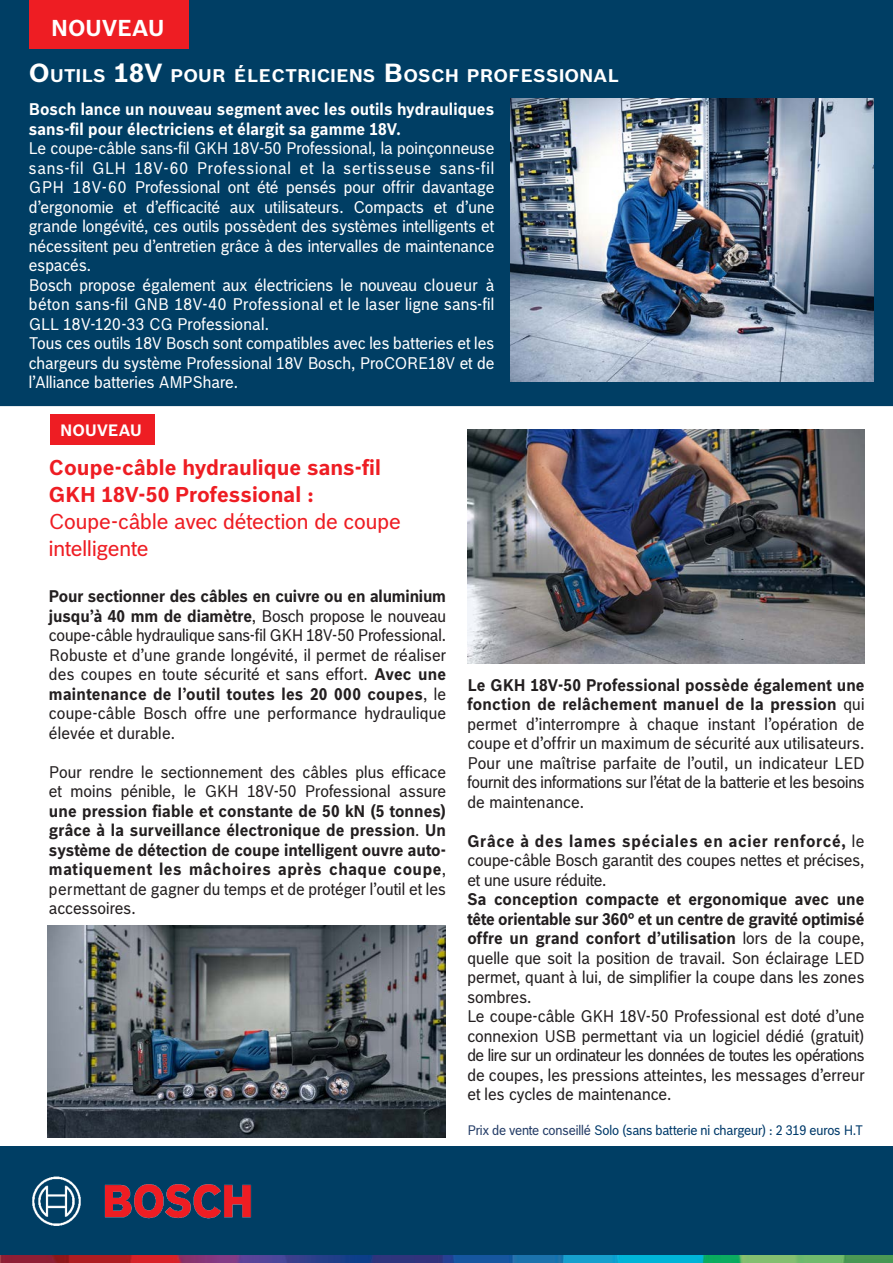
<style>
.page{position:relative;width:893px;height:1263px;background:#fff}
.page>*{position:absolute;margin:0;border:0;box-sizing:border-box;transform-origin:0 0}
.Störer_Headline{font:700 22.5px "Bosch Office Sans";letter-spacing:.005em;color:#fff}
.t1{font:700 21px "Bosch Office Sans";color:#ee1d23}
.t2{font:21px/27px "Bosch Office Sans";color:#ee1d23}
.t3{font:700 18px "Bosch Office Sans";letter-spacing:.015em;color:#fff;scale:1.05 1}
.t4{font:16.5px/19.5px "Bosch Office Sans";color:#231f20;text-align:justify;scale:.94 1}
.t5{font:16.5px/19.5px "Bosch Office Sans";letter-spacing:.005em;color:#fff;text-align:justify;scale:.94 1}
.t6{font:700 16.5px/19.5px "Bosch Office Sans";letter-spacing:.01em;color:#231f20;text-align:justify;scale:.94 1}
.t7{font:700 16.5px/19.5px "Bosch Office Sans";letter-spacing:.005em;color:#fff;scale:.94 1}
.Störer_Headline-2{font:700 16.05px "Bosch Office Sans";letter-spacing:.01em;color:#fff}
.t8{font:13.5px "Bosch Office Sans";letter-spacing:-.01em;color:#003a6a;scale:.94 1}
.s1{font-size:25.65px}
.s2{font-weight:700}
.s3{font-weight:400}
.s4{color:#263e68}
</style>
<div class="page">
<div style="left:0;top:1146px;width:893px;height:112px;background:#003e64"></div>
<img style="left:32px;top:1176px;width:220px;height:50px">
<div style="left:0;top:0;width:893px;height:406px;background:#003e64"></div>
<img style="left:48px;top:926px;width:397px;height:211px">
<img style="left:0;top:1255px;width:893px;height:8px">
<img style="left:468px;top:429px;width:396px;height:234px">
<div style="left:29px;top:0;width:160px;height:49px;background:#ee1d23"></div>
<img style="left:510px;top:98px;width:363px;height:284px">
<div style="left:50px;top:414px;width:104px;height:31px;background:#ee1d23"></div>
<p class="Störer_Headline" style="left:52px;top:14px;width:114px">NOUVEAU</p>
<p class="t3" style="left:29px;top:64px;width:563px"><span class="s1">O</span>UTILS <span class="s1">18V</span> POUR ÉLECTRICIENS <span class="s1">B</span>OSCH PROFESSIONAL</p>
<p class="t7" style="left:29px;top:99px;width:497px">Bosch lance un nouveau segment avec les outils hydrauliques sans-fil pour électriciens et élargit sa gamme 18V.</p>
<p class="t5" style="left:29px;top:138px;width:497px">Le coupe-câble sans-fil GKH 18V-50 Professional, la poinçonneuse sans-fil GLH 18V-60 Professional et la sertisseuse sans-fil GPH 18V-60 Professional ont été pensés pour offrir davantage d’ergonomie et d’efficacité aux utilisateurs. Compacts et d’une grande longévité, ces outils possèdent des systèmes intelligents et nécessitent peu d’entretien grâce à des intervalles de maintenance espacés.</p>
<p class="t5" style="left:29px;top:275px;width:497px">Bosch propose également aux électriciens le nouveau cloueur à béton sans-fil GNB 18V-40 Professional et le laser ligne sans-fil GLL 18V-120-33 CG Professional.</p>
<p class="t5" style="left:29px;top:333px;width:497px">Tous ces outils 18V Bosch sont compatibles avec les batteries et les chargeurs du système Professional 18V Bosch, ProCORE18V et de l’Alliance batteries AMPShare.</p>
<p class="Störer_Headline-2" style="left:61px;top:420px;width:83px">NOUVEAU</p>
<p class="t1" style="left:49px;top:454px;width:333px">Coupe-câble hydraulique sans-fil</p>
<p class="t1" style="left:49px;top:481px;width:267px">GKH 18V-50 Professional :</p>
<p class="t2" style="left:49px;top:508px;width:353px">Coupe-câble avec détection de coupe intelligente</p>
<p class="t4" style="left:49px;top:586px;width:424px"><span class="s2">Pour sectionner des câbles en cuivre ou en aluminium jusqu’à 40 mm de diamètre</span>, Bosch propose le nouveau coupe-câble hydraulique sans-fil GKH 18V-50 Professional.<br>Robuste et d’une grande longévité, il permet de réaliser des coupes en toute sécurité et sans effort. <span class="s2">Avec une maintenance de l’outil toutes les 20 000 coupes</span>, le coupe-câble Bosch offre une performance hydraulique élevée et durable.</p>
<p class="t6" style="left:49px;top:762px;width:424px"><span class="s3">Pour rendre le sectionnement des câbles plus efficace et moins pénible, le GKH 18V-50 Professional assure </span>une pression fiable et constante de 50 kN (5 tonnes) grâce à la surveillance électronique de pression<span class="s3">.</span> Un système de détection de coupe intelligent ouvre auto&shy;matiquement les mâchoires après chaque coupe<span class="s3">, permettant de gagner du temps et de protéger l’outil et les accessoires.</span></p>
<p class="t4" style="left:467px;top:675px;width:424px"><span class="s2">Le GKH 18V-50 Professional possède également une fonction de relâchement manuel de la pression</span> qui permet d’interrompre à chaque instant l’opération de coupe et d’offrir un maximum de sécurité aux utilisateurs.<br>Pour une maîtrise parfaite de l’outil, un indicateur LED fournit des informations sur l’état de la batterie et les besoins de maintenance.</p>
<p class="t4" style="left:467px;top:831px;width:424px"><span class="s2">Grâce à des lames spéciales en acier renforcé,</span> le coupe-câble Bosch garantit des coupes nettes et précises, et une usure réduite.</p>
<p class="t6" style="left:467px;top:889px;width:424px">Sa conception compacte et ergonomique avec une tête orientable sur 360° et un centre de gravité optimisé offre un grand confort d’utilisation <span class="s3">lors de la coupe, quelle que soit la position de travail. Son éclairage LED permet, quant à lui, de simplifier la coupe dans les zones sombres.</span></p>
<p class="t4" style="left:467px;top:1006px;width:424px">Le coupe-câble GKH 18V-50 Professional est doté d’une connexion USB permettant via un logiciel dédié (gratuit) de lire sur un ordinateur les données de toutes les opérations de coupes, les pressions atteintes, les messages d’erreur et les cycles de maintenance.</p>
<p class="t8" style="left:467px;top:1121px;width:422px"><span class="s4">Prix de vente conseillé</span> Solo (sans batterie ni chargeur) : 2 319 euros H.T</p>
</div>
